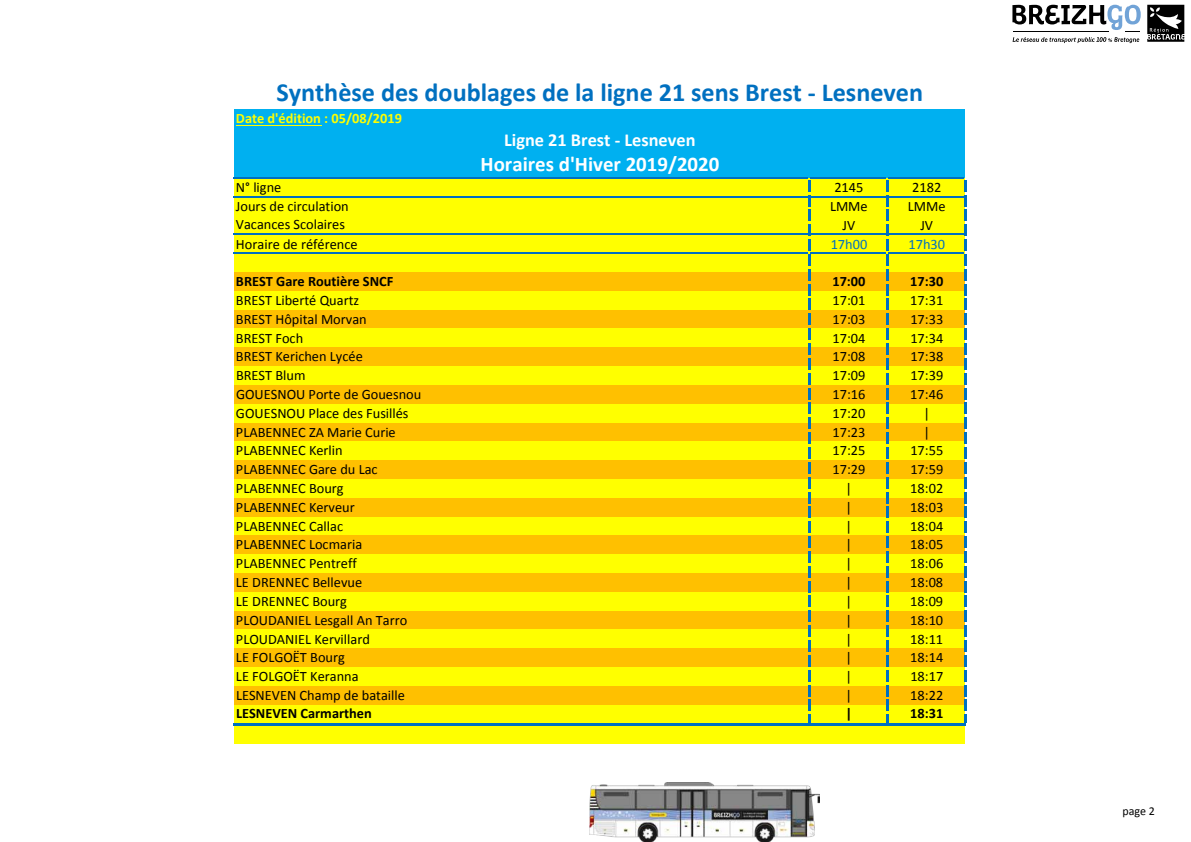
<style>
.page{position:relative;width:1191px;height:842px;background:#fff}
.page>*{position:absolute;margin:0;border:0;box-sizing:border-box;transform-origin:0 0}
.t1{font:700 26.2px "Calibri";color:#0070c0}
.t2{font:700 20.9px "Calibri";color:#fff}
.t3{font:700 18.3px "Calibri";color:#fff}
.t4{font:14.4px/18.8px "Calibri";color:#000}
.t5{font:700 14.4px "Calibri";color:#000}
.t6{font:700 14.4px "Calibri";color:#ff0}
.t7{font:14.4px "Calibri";color:#0070c0}
.t8{font:12px "Calibri";color:#000}
</style>
<div class="page">
<div style="left:234px;top:109px;width:731px;height:69px;background:#00b0f0"></div>
<div style="left:234px;top:178px;width:731px;height:94px;background:#ff0"></div>
<div style="left:234px;top:272px;width:731px;height:19px;background:#ffc000"></div>
<div style="left:234px;top:291px;width:731px;height:19px;background:#ff0"></div>
<div style="left:234px;top:310px;width:731px;height:19px;background:#ffc000"></div>
<div style="left:234px;top:328px;width:731px;height:19px;background:#ff0"></div>
<div style="left:234px;top:347px;width:731px;height:19px;background:#ffc000"></div>
<div style="left:234px;top:366px;width:731px;height:19px;background:#ff0"></div>
<div style="left:234px;top:385px;width:731px;height:19px;background:#ffc000"></div>
<div style="left:234px;top:404px;width:731px;height:19px;background:#ff0"></div>
<div style="left:234px;top:423px;width:731px;height:18px;background:#ffc000"></div>
<div style="left:234px;top:441px;width:731px;height:19px;background:#ff0"></div>
<div style="left:234px;top:460px;width:731px;height:19px;background:#ffc000"></div>
<div style="left:234px;top:479px;width:731px;height:19px;background:#ff0"></div>
<div style="left:234px;top:498px;width:731px;height:19px;background:#ffc000"></div>
<div style="left:234px;top:517px;width:731px;height:18px;background:#ff0"></div>
<div style="left:234px;top:535px;width:731px;height:19px;background:#ffc000"></div>
<div style="left:234px;top:554px;width:731px;height:19px;background:#ff0"></div>
<div style="left:234px;top:573px;width:731px;height:19px;background:#ffc000"></div>
<div style="left:234px;top:592px;width:731px;height:19px;background:#ff0"></div>
<div style="left:234px;top:611px;width:731px;height:19px;background:#ffc000"></div>
<div style="left:234px;top:629px;width:731px;height:19px;background:#ff0"></div>
<div style="left:234px;top:648px;width:731px;height:19px;background:#ffc000"></div>
<div style="left:234px;top:667px;width:731px;height:19px;background:#ff0"></div>
<div style="left:234px;top:686px;width:731px;height:19px;background:#ffc000"></div>
<div style="left:234px;top:705px;width:731px;height:38px;background:#ff0"></div>
<hr style="left:236px;top:125px;width:85px;height:1px;background:#ff0">
<hr style="left:233px;top:177px;width:575px;height:2px;background:#0070c0">
<hr style="left:810px;top:177px;width:76px;height:2px;background:#0070c0">
<hr style="left:233px;top:196px;width:575px;height:1px;background:#0070c0">
<hr style="left:810px;top:196px;width:76px;height:1px;background:#0070c0">
<hr style="left:233px;top:234px;width:575px;height:1px;background:#0070c0">
<hr style="left:810px;top:234px;width:76px;height:1px;background:#0070c0">
<hr style="left:233px;top:253px;width:575px;height:1px;background:#0070c0">
<hr style="left:810px;top:253px;width:76px;height:1px;background:#0070c0">
<svg style="left:808px;top:180px;width:2px;height:543px"></svg>
<svg style="left:886px;top:180px;width:2px;height:543px"></svg>
<svg style="left:963px;top:180px;width:3px;height:543px"></svg>
<hr style="left:888px;top:177px;width:75px;height:2px;background:#0070c0">
<hr style="left:888px;top:196px;width:75px;height:1px;background:#0070c0">
<hr style="left:888px;top:234px;width:75px;height:1px;background:#0070c0">
<hr style="left:888px;top:253px;width:75px;height:1px;background:#0070c0">
<hr style="left:233px;top:723px;width:733px;height:3px;background:#0070c0">
<img style="left:590px;top:782px;width:230px;height:60px">
<svg style="left:1012px;top:5px;width:128px;height:38px"></svg>
<svg style="left:1147px;top:5px;width:37px;height:37px"></svg>
<h1 class="t1" style="left:276px;top:76px;width:648px">Synthèse des doublages de la ligne 21 sens Brest ‐ Lesneven</h1>
<p class="t3" style="left:504px;top:128px;width:193px">Ligne 21 Brest ‐ Lesneven</p>
<h2 class="t2" style="left:480px;top:151px;width:240px">Horaires d'Hiver 2019/2020</h2>
<p class="t4" style="left:236px;top:196px;width:114px">Jours de circulation<br>Vacances Scolaires</p>
<p class="t6" style="left:236px;top:109px;width:168px">Date d'édition : 05/08/2019</p>
<p class="t4" style="left:236px;top:178px;width:47px">N° ligne</p>
<p class="t4" style="left:834px;top:178px;width:31px">2145</p>
<p class="t4" style="left:912px;top:178px;width:31px">2182</p>
<p class="t4" style="left:830px;top:197px;width:39px">LMMe</p>
<p class="t4" style="left:907px;top:197px;width:39px">LMMe</p>
<p class="t4" style="left:842px;top:216px;width:14px">JV</p>
<p class="t4" style="left:920px;top:216px;width:14px">JV</p>
<p class="t4" style="left:236px;top:234px;width:123px">Horaire de référence</p>
<p class="t7" style="left:830px;top:235px;width:38px">17h00</p>
<p class="t7" style="left:908px;top:235px;width:38px">17h30</p>
<p class="t5" style="left:236px;top:272px;width:159px">BREST Gare Routière SNCF</p>
<p class="t5" style="left:832px;top:272px;width:35px">17:00</p>
<p class="t5" style="left:910px;top:272px;width:35px">17:30</p>
<p class="t4" style="left:236px;top:291px;width:125px">BREST Liberté Quartz</p>
<p class="t4" style="left:832px;top:291px;width:34px">17:01</p>
<p class="t4" style="left:910px;top:291px;width:34px">17:31</p>
<p class="t4" style="left:236px;top:310px;width:132px">BREST Hôpital Morvan</p>
<p class="t4" style="left:832px;top:310px;width:34px">17:03</p>
<p class="t4" style="left:910px;top:310px;width:34px">17:33</p>
<p class="t4" style="left:236px;top:328px;width:69px">BREST Foch</p>
<p class="t4" style="left:832px;top:328px;width:34px">17:04</p>
<p class="t4" style="left:910px;top:328px;width:34px">17:34</p>
<p class="t4" style="left:236px;top:347px;width:128px">BREST Kerichen Lycée</p>
<p class="t4" style="left:832px;top:347px;width:34px">17:08</p>
<p class="t4" style="left:910px;top:347px;width:34px">17:38</p>
<p class="t4" style="left:236px;top:366px;width:71px">BREST Blum</p>
<p class="t4" style="left:832px;top:366px;width:34px">17:09</p>
<p class="t4" style="left:910px;top:366px;width:34px">17:39</p>
<p class="t4" style="left:236px;top:385px;width:187px">GOUESNOU Porte de Gouesnou</p>
<p class="t4" style="left:832px;top:385px;width:34px">17:16</p>
<p class="t4" style="left:910px;top:385px;width:34px">17:46</p>
<p class="t4" style="left:236px;top:404px;width:174px">GOUESNOU Place des Fusillés</p>
<p class="t4" style="left:832px;top:404px;width:34px">17:20</p>
<p class="t4" style="left:923px;top:404px;width:8px">|</p>
<p class="t4" style="left:236px;top:422px;width:161px">PLABENNEC ZA Marie Curie</p>
<p class="t4" style="left:832px;top:422px;width:34px">17:23</p>
<p class="t4" style="left:923px;top:422px;width:8px">|</p>
<p class="t4" style="left:236px;top:441px;width:108px">PLABENNEC Kerlin</p>
<p class="t4" style="left:832px;top:441px;width:34px">17:25</p>
<p class="t4" style="left:910px;top:441px;width:34px">17:55</p>
<p class="t4" style="left:236px;top:460px;width:143px">PLABENNEC Gare du Lac</p>
<p class="t4" style="left:832px;top:460px;width:34px">17:29</p>
<p class="t4" style="left:910px;top:460px;width:34px">17:59</p>
<p class="t4" style="left:236px;top:479px;width:109px">PLABENNEC Bourg</p>
<p class="t4" style="left:845px;top:479px;width:8px">|</p>
<p class="t4" style="left:910px;top:479px;width:34px">18:02</p>
<p class="t4" style="left:236px;top:498px;width:120px">PLABENNEC Kerveur</p>
<p class="t4" style="left:845px;top:498px;width:8px">|</p>
<p class="t4" style="left:910px;top:498px;width:34px">18:03</p>
<p class="t4" style="left:236px;top:516px;width:109px">PLABENNEC Callac</p>
<p class="t4" style="left:845px;top:516px;width:8px">|</p>
<p class="t4" style="left:910px;top:516px;width:34px">18:04</p>
<p class="t4" style="left:236px;top:535px;width:128px">PLABENNEC Locmaria</p>
<p class="t4" style="left:845px;top:535px;width:8px">|</p>
<p class="t4" style="left:910px;top:535px;width:34px">18:05</p>
<p class="t4" style="left:236px;top:554px;width:122px">PLABENNEC Pentreff</p>
<p class="t4" style="left:845px;top:554px;width:8px">|</p>
<p class="t4" style="left:910px;top:554px;width:34px">18:06</p>
<p class="t4" style="left:236px;top:573px;width:128px">LE DRENNEC Bellevue</p>
<p class="t4" style="left:845px;top:573px;width:8px">|</p>
<p class="t4" style="left:910px;top:573px;width:34px">18:08</p>
<p class="t4" style="left:236px;top:592px;width:113px">LE DRENNEC Bourg</p>
<p class="t4" style="left:845px;top:592px;width:8px">|</p>
<p class="t4" style="left:910px;top:592px;width:34px">18:09</p>
<p class="t4" style="left:236px;top:610px;width:173px">PLOUDANIEL Lesgall An Tarro</p>
<p class="t4" style="left:845px;top:610px;width:8px">|</p>
<p class="t4" style="left:910px;top:610px;width:34px">18:10</p>
<p class="t4" style="left:236px;top:629px;width:135px">PLOUDANIEL Kervillard</p>
<p class="t4" style="left:845px;top:629px;width:8px">|</p>
<p class="t4" style="left:910px;top:629px;width:34px">18:11</p>
<p class="t4" style="left:236px;top:648px;width:110px">LE FOLGOËT Bourg</p>
<p class="t4" style="left:845px;top:648px;width:8px">|</p>
<p class="t4" style="left:910px;top:648px;width:34px">18:14</p>
<p class="t4" style="left:236px;top:667px;width:124px">LE FOLGOËT Keranna</p>
<p class="t4" style="left:845px;top:667px;width:8px">|</p>
<p class="t4" style="left:910px;top:667px;width:34px">18:17</p>
<p class="t4" style="left:236px;top:686px;width:170px">LESNEVEN Champ de bataille</p>
<p class="t4" style="left:845px;top:686px;width:8px">|</p>
<p class="t4" style="left:910px;top:686px;width:34px">18:22</p>
<p class="t5" style="left:236px;top:704px;width:137px">LESNEVEN Carmarthen</p>
<p class="t5" style="left:845px;top:704px;width:8px">|</p>
<p class="t5" style="left:910px;top:704px;width:35px">18:31</p>
<p class="t8" style="left:1122px;top:803px;width:34px">page 2</p>
</div>
